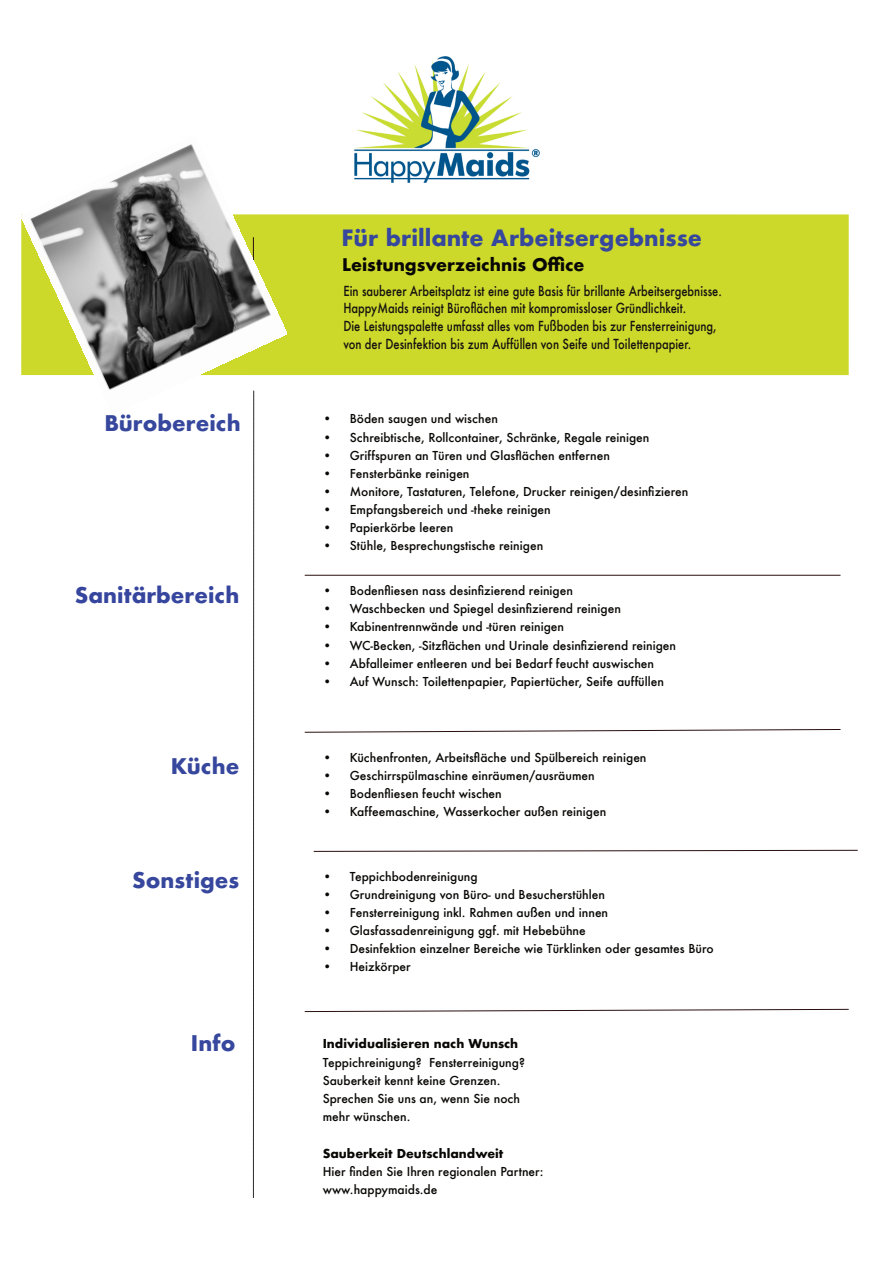
<style>
.page{position:relative;width:894px;height:1263px;background:#fff}
.page>*{position:absolute;margin:0;border:0;box-sizing:border-box;transform-origin:0 0}
.t1{font:700 21.9px "Futura";color:#36479d}
.t2{font:700 21px "Futura";color:#36479d}
.t3{font:700 21px "Futura";color:#36459d}
.t4{font:700 16.95px "Futura";color:#090705}
.t5{font:500 13.5px/17.5px "Futura";color:#161211;scale:.83 1}
.t6{font:500 12px/18.1px "Futura";color:#080704}
.t7{font:700 12px "Futura";color:#080704}
</style>
<div class="page">
<div style="left:21px;top:214px;width:827px;height:161px;background:#ccd92a"></div>
<svg style="left:253px;top:414px;width:1px;height:784px"></svg>
<img style="left:354px;top:56px;width:186px;height:127px">
<hr style="left:304px;top:575px;width:536px;height:1px;background:#290e0f">
<svg style="left:304px;top:729px;width:536px;height:3px"></svg>
<svg style="left:313px;top:850px;width:544px;height:2px"></svg>
<svg style="left:304px;top:1009px;width:544px;height:3px"></svg>
<img style="left:21px;top:144px;width:265px;height:270px">
<h1 class="t1" style="left:341px;top:228px;width:362px">Für brillante Arbeitsergebnisse</h1>
<h3 class="t4" style="left:342px;top:257px;width:244px">Leistungsverzeichnis Office</h3>
<p class="t5" style="left:343px;top:283px;width:457px">Ein sauberer Arbeitsplatz ist eine gute Basis für brillante Arbeitsergebnisse.<br>HappyMaids reinigt Büroflächen mit kompromissloser Gründlichkeit.<br>Die Leistungspalette umfasst alles vom Fußboden bis zur Fensterreinigung, von der Desinfektion bis zum Auffüllen von Seife und Toilettenpapier.</p>
<h2 class="t2" style="left:104px;top:414px;width:138px">Bürobereich</h2>
<p class="t6" style="left:322px;top:411px;width:177px">• Böden saugen und wischen</p>
<p class="t6" style="left:322px;top:429px;width:328px">• Schreibtische, Rollcontainer, Schränke, Regale reinigen</p>
<p class="t6" style="left:322px;top:447px;width:288px">• Griffspuren an Türen und Glasflächen entfernen</p>
<p class="t6" style="left:322px;top:465px;width:148px">• Fensterbänke reinigen</p>
<p class="t6" style="left:322px;top:483px;width:367px">• Monitore, Tastaturen, Telefone, Drucker reinigen/desinfizieren</p>
<p class="t6" style="left:322px;top:501px;width:229px">• Empfangsbereich und -theke reinigen</p>
<p class="t6" style="left:322px;top:519px;width:132px">• Papierkörbe leeren</p>
<p class="t6" style="left:322px;top:537px;width:222px">• Stühle, Besprechungstische reinigen</p>
<h2 class="t3" style="left:75px;top:585px;width:166px">Sanitärbereich</h2>
<p class="t6" style="left:322px;top:582px;width:252px">• Bodenfliesen nass desinfizierend reinigen</p>
<p class="t6" style="left:322px;top:601px;width:299px">• Waschbecken und Spiegel desinfizierend reinigen</p>
<p class="t6" style="left:322px;top:619px;width:243px">• Kabinentrennwände und -türen reinigen</p>
<p class="t6" style="left:322px;top:637px;width:355px">• WC-Becken, -Sitzflächen und Urinale desinfizierend reinigen</p>
<p class="t6" style="left:322px;top:655px;width:333px">• Abfalleimer entleeren und bei Bedarf feucht auswischen</p>
<p class="t6" style="left:322px;top:673px;width:342px">• Auf Wunsch: Toilettenpapier, Papiertücher, Seife auffüllen</p>
<h2 class="t2" style="left:171px;top:756px;width:70px">Küche</h2>
<p class="t6" style="left:322px;top:749px;width:325px">• Küchenfronten, Arbeitsfläche und Spülbereich reinigen</p>
<p class="t6" style="left:322px;top:767px;width:273px">• Geschirrspülmaschine einräumen/ausräumen</p>
<p class="t6" style="left:322px;top:785px;width:180px">• Bodenfliesen feucht wischen</p>
<p class="t6" style="left:322px;top:803px;width:285px">• Kaffeemaschine, Wasserkocher außen reinigen</p>
<h2 class="t2" style="left:132px;top:871px;width:108px">Sonstiges</h2>
<p class="t6" style="left:322px;top:868px;width:156px">• Teppichbodenreinigung</p>
<p class="t6" style="left:322px;top:886px;width:284px">• Grundreinigung von Büro- und Besucherstühlen</p>
<p class="t6" style="left:322px;top:904px;width:287px">• Fensterreinigung inkl. Rahmen außen und innen</p>
<p class="t6" style="left:322px;top:923px;width:264px">• Glasfassadenreinigung ggf. mit Hebebühne</p>
<p class="t6" style="left:322px;top:941px;width:392px">• Desinfektion einzelner Bereiche wie Türklinken oder gesamtes Büro</p>
<p class="t6" style="left:322px;top:959px;width:89px">• Heizkörper</p>
<h2 class="t2" style="left:191px;top:1033px;width:46px">Info</h2>
<p class="t7" style="left:322px;top:1038px;width:197px">Individualisieren nach Wunsch</p>
<p class="t6" style="left:322px;top:1054px;width:204px">Teppichreinigung? Fensterreinigung?<br>Sauberkeit kennt keine Grenzen.<br>Sprechen Sie uns an, wenn Sie noch mehr wünschen.</p>
<p class="t7" style="left:322px;top:1148px;width:182px">Sauberkeit Deutschlandweit</p>
<p class="t6" style="left:322px;top:1163px;width:222px">Hier finden Sie Ihren regionalen Partner: www.happymaids.de</p>
</div>
